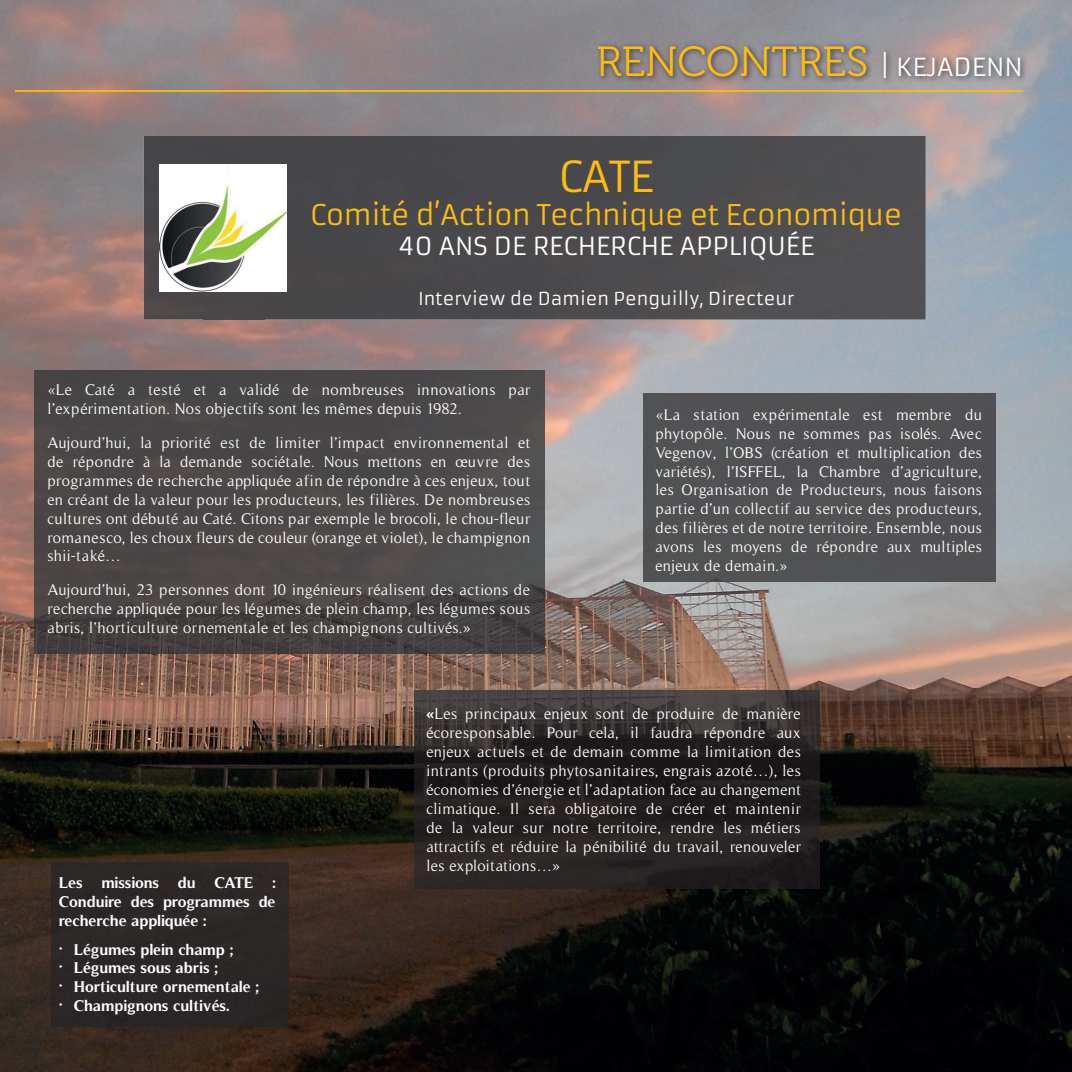
<style>
.page{position:relative;width:1072px;height:1072px;background:#fff}
.page>*{position:absolute;margin:0;border:0;box-sizing:border-box;transform-origin:0 0}
.t1{font:42px "Museo 300";color:#fdbc12}
.t2{font:42px "Armata";color:#fdbc12}
.t3{font:28px "Armata";letter-spacing:-.02em;color:#fdbc12}
.t4{font:24.5px "Armata";color:#fff}
.t5{font:17.5px "Armata";color:#fff}
.t6{font:15.75px/18.9px "Timeless";letter-spacing:.025em;color:#fff;text-align:justify}
.t7{font:700 15.75px/18.9px "Timeless";color:#fff;text-align:justify}
.s1{font-family:"Armata";font-size:24.5px;color:#fff}
.s2{font-weight:700}
</style>
<div class="page">
<img style="left:0;top:0;width:1071px;height:1071px">
<img style="left:595px;top:42px;width:432px;height:43px">
<hr style="left:15px;top:90px;width:1007px;height:2px;background:#fdbc12">
<div style="left:51px;top:862px;width:238px;height:164px;background:#2c2726"></div>
<div style="left:144px;top:136px;width:781px;height:61px;background:#48484c"></div>
<div style="left:144px;top:197px;width:59px;height:122px;background:#4b4748"></div>
<div style="left:264px;top:197px;width:661px;height:122px;background:#4b4a4c"></div>
<div style="left:203px;top:291px;width:61px;height:28px;background:#4a4748"></div>
<img style="left:159px;top:164px;width:127px;height:127px">
<img style="left:34px;top:370px;width:510px;height:284px">
<img style="left:415px;top:690px;width:404px;height:198px">
<div style="left:643px;top:393px;width:352px;height:188px;background:#515154"></div>
<h1 class="t1" style="left:596px;top:38px;width:428px">RENCONTRES <span class="s1">| KEJADENN</span></h1>
<h1 class="t2" style="left:558px;top:150px;width:97px">CATE</h1>
<h2 class="t3" style="left:310px;top:198px;width:593px">Comité d’Action Technique et Economique</h2>
<h3 class="t4" style="left:398px;top:231px;width:418px">40 ANS DE RECHERCHE APPLIQUÉE</h3>
<p class="t5" style="left:418px;top:288px;width:377px">Interview de Damien Penguilly, Directeur</p>
<p class="t6" style="left:47px;top:380px;width:484px">«Le Caté a testé et a validé de nombreuses innovations par l’expérimentation. Nos objectifs sont les mêmes depuis 1982.</p>
<p class="t6" style="left:47px;top:433px;width:484px">Aujourd’hui, la priorité est de limiter l’impact environnemental et de répondre à la demande sociétale. Nous mettons en œuvre des programmes de recherche appliquée afin de répondre à ces enjeux, tout en créant de la valeur pour les producteurs, les filières. De nombreuses cultures ont débuté au Caté. Citons par exemple le brocoli, le chou-fleur romanesco, les choux fleurs de couleur (orange et violet), le champignon shii-také…</p>
<p class="t6" style="left:47px;top:580px;width:484px">Aujourd’hui, 23 personnes dont 10 ingénieurs réalisent des actions de recherche appliquée pour les légumes de plein champ, les légumes sous abris, l’horticulture ornementale et les champignons cultivés.»</p>
<p class="t6" style="left:655px;top:405px;width:328px">«La station expérimentale est membre du phytopôle. Nous ne sommes pas isolés. Avec Vegenov, l’OBS (création et multiplication des variétés), l’ISFFEL, la Chambre d’agriculture, les Organisation de Producteurs, nous faisons partie d’un collectif au service des producteurs, des filières et de notre territoire. Ensemble, nous avons les moyens de répondre aux multiples enjeux de demain.»</p>
<p class="t7" style="left:59px;top:873px;width:218px">Les missions du CATE :<br>Conduire des programmes de recherche appliquée :</p>
<p class="t7" style="left:59px;top:939px;width:176px">• Légumes plein champ ;</p>
<p class="t7" style="left:59px;top:958px;width:161px">• Légumes sous abris ;</p>
<p class="t7" style="left:59px;top:977px;width:202px">• Horticulture ornementale ;</p>
<p class="t7" style="left:59px;top:996px;width:172px">• Champignons cultivés.</p>
<p class="t6" style="left:426px;top:704px;width:376px"><span class="s2">«</span>Les principaux enjeux sont de produire de manière écoresponsable. Pour cela, il faudra répondre aux enjeux actuels et de demain comme la limitation des intrants (produits phytosanitaires, engrais azoté…), les économies d’énergie et l’adaptation face au changement climatique. Il sera obligatoire de créer et maintenir de la valeur sur notre territoire, rendre les métiers attractifs et réduire la pénibilité du travail, renouveler les exploitations…»</p>
</div>
